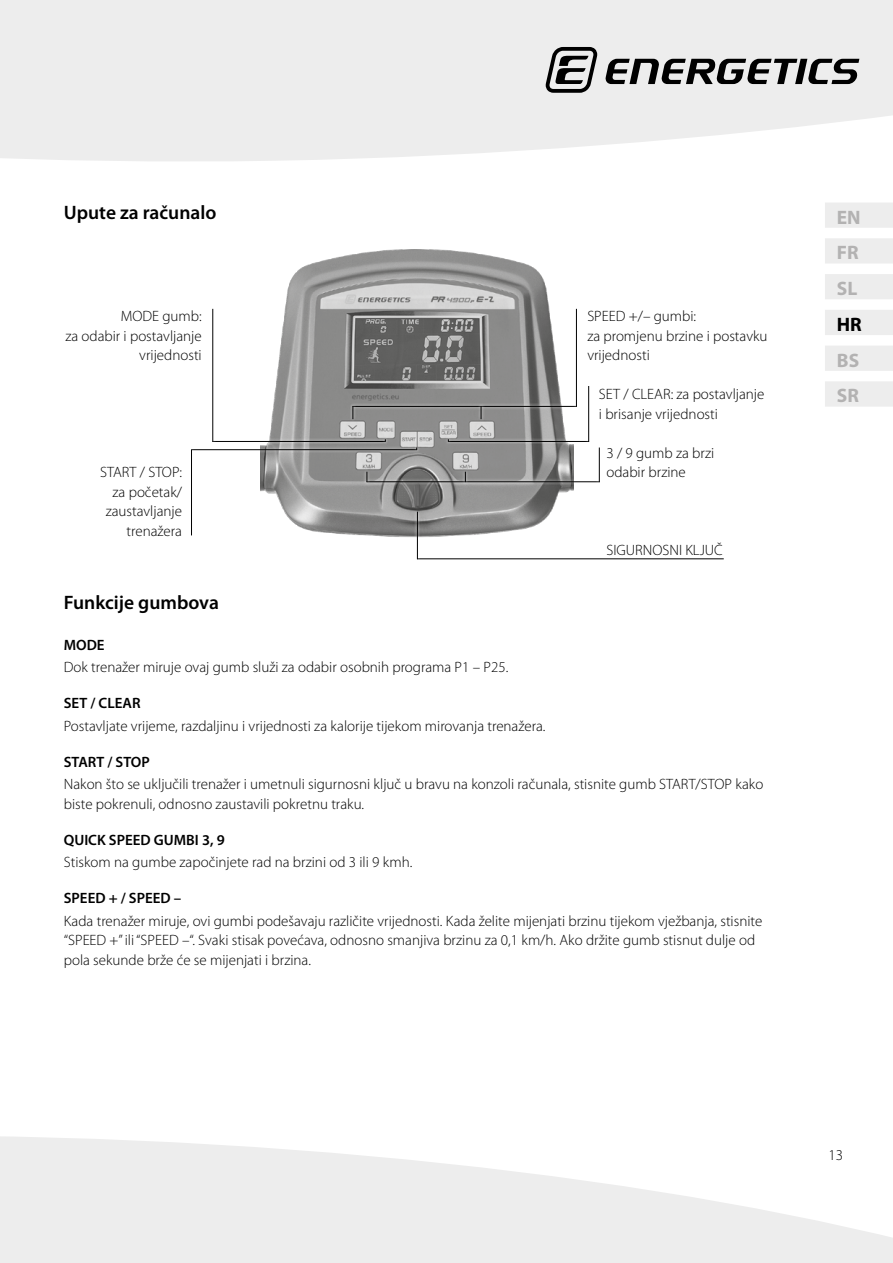
<style>
.page{position:relative;width:893px;height:1263px;background:#fff}
.page>*{position:absolute;margin:0;border:0;box-sizing:border-box;transform-origin:0 0}
.t1{font:600 19.5px "Myriad Pro";color:#000}
.t2{font:700 19.5px/35.7px "Myriad Pro";color:#b3b2b2;text-align:justify}
.t3{font:700 19.5px "Myriad Pro";color:#000}
.t4{font:300 15px/19.5px "Myriad Pro";color:#000}
.t5{font:600 15px "Myriad Pro";color:#000}
</style>
<div class="page">
<svg style="left:0;top:0;width:893px;height:161px;background:#eee"></svg>
<svg style="left:0;top:1136px;width:893px;height:127px;fill:#ededed"></svg>
<svg style="left:546px;top:47px;width:51px;height:46px;background:#868686"></svg>
<svg style="left:605px;top:59px;width:254px;height:25px;background:#787878"></svg>
<div style="left:825px;top:202px;width:68px;height:26px;background:#ededed"></div>
<div style="left:825px;top:238px;width:68px;height:26px;background:#ededed"></div>
<div style="left:825px;top:274px;width:68px;height:25px;background:#ededed"></div>
<div style="left:825px;top:310px;width:68px;height:25px;background:#ededed"></div>
<div style="left:825px;top:346px;width:68px;height:25px;background:#ededed"></div>
<div style="left:825px;top:381px;width:68px;height:26px;background:#ededed"></div>
<img style="left:260px;top:249px;width:313px;height:289px">
<svg style="left:195px;top:446px;width:218px;height:7px"></svg>
<hr style="left:191px;top:449px;width:226px;height:1px;background:#000">
<svg style="left:370px;top:478px;width:226px;height:7px"></svg>
<hr style="left:367px;top:481px;width:233px;height:1px;background:#000">
<svg style="left:421px;top:559px;width:303px;height:1px"></svg>
<hr style="left:417px;top:558px;width:307px;height:1px;background:#000">
<svg style="left:413px;top:445px;width:7px;height:8px"></svg>
<svg style="left:260px;top:438px;width:128px;height:7px"></svg>
<hr style="left:212px;top:441px;width:173px;height:1px;background:#000">
<svg style="left:382px;top:436px;width:7px;height:8px"></svg>
<svg style="left:446px;top:438px;width:128px;height:7px"></svg>
<hr style="left:448px;top:441px;width:141px;height:1px;background:#000">
<svg style="left:445px;top:436px;width:7px;height:8px"></svg>
<svg style="left:356px;top:403px;width:217px;height:7px"></svg>
<hr style="left:352px;top:406px;width:225px;height:1px;background:#000">
<svg style="left:350px;top:403px;width:6px;height:19px"></svg>
<svg style="left:352px;top:406px;width:1px;height:13px"></svg>
<svg style="left:478px;top:403px;width:6px;height:19px"></svg>
<svg style="left:481px;top:406px;width:1px;height:13px"></svg>
<svg style="left:462px;top:469px;width:7px;height:16px"></svg>
<svg style="left:364px;top:469px;width:6px;height:16px"></svg>
<svg style="left:414px;top:509px;width:7px;height:51px"></svg>
<hr style="left:417px;top:512px;width:1px;height:47px;background:#000">
<div style="left:188px;top:447px;width:7px;height:91px;background:#fff"></div>
<hr style="left:191px;top:450px;width:1px;height:85px;background:#000">
<svg style="left:573px;top:308px;width:4px;height:99px"></svg>
<hr style="left:576px;top:309px;width:1px;height:98px;background:#000">
<svg style="left:212px;top:308px;width:4px;height:134px"></svg>
<hr style="left:212px;top:309px;width:1px;height:133px;background:#000">
<svg style="left:585px;top:386px;width:5px;height:56px"></svg>
<hr style="left:588px;top:386px;width:1px;height:56px;background:#000">
<svg style="left:596px;top:447px;width:4px;height:36px"></svg>
<hr style="left:599px;top:447px;width:1px;height:35px;background:#000">
<h1 class="t1" style="left:64px;top:202px;width:154px">Upute za računalo</h1>
<p class="t4" style="left:65px;top:307px;width:138px;text-align:right">MODE gumb:<br>za odabir i postavljanje vrijednosti</p>
<p class="t4" style="left:100px;top:463px;width:83px;text-align:right">START / STOP: za početak/ zaustavljanje trenažera</p>
<p class="t4" style="left:587px;top:307px;width:182px">SPEED +/– gumbi:<br>za promjenu brzine i postavku vrijednosti</p>
<p class="t4" style="left:599px;top:385px;width:167px">SET / CLEAR: za postavljanje i brisanje vrijednosti</p>
<p class="t4" style="left:606px;top:443px;width:109px">3 / 9 gumb za brzi odabir brzine</p>
<p class="t4" style="left:606px;top:541px;width:118px">SIGURNOSNI KLJUČ</p>
<h1 class="t1" style="left:64px;top:592px;width:157px">Funkcije gumbova</h1>
<p class="t5" style="left:64px;top:636px;width:42px">MODE</p>
<p class="t4" style="left:64px;top:658px;width:446px">Dok trenažer miruje ovaj gumb služi za odabir osobnih programa P1 – P25.</p>
<p class="t5" style="left:64px;top:695px;width:78px">SET / CLEAR</p>
<p class="t4" style="left:64px;top:716px;width:483px">Postavljate vrijeme, razdaljinu i vrijednosti za kalorije tijekom mirovanja trenažera.</p>
<p class="t5" style="left:64px;top:753px;width:88px">START / STOP</p>
<p class="t4" style="left:64px;top:775px;width:701px">Nakon što se uključili trenažer i umetnuli sigurnosni ključ u bravu na konzoli računala, stisnite gumb START/STOP kako biste pokrenuli, odnosno zaustavili pokretnu traku.</p>
<p class="t5" style="left:64px;top:831px;width:162px">QUICK SPEED GUMBI 3, 9</p>
<p class="t4" style="left:64px;top:853px;width:350px">Stiskom na gumbe započinjete rad na brzini od 3 ili 9 kmh.</p>
<p class="t5" style="left:64px;top:890px;width:119px">SPEED + / SPEED –</p>
<p class="t4" style="left:64px;top:911px;width:700px">Kada trenažer miruje, ovi gumbi podešavaju različite vrijednosti. Kada želite mijenjati brzinu tijekom vježbanja, stisnite “SPEED +” ili “SPEED –“. Svaki stisak povećava, odnosno smanjiva brzinu za 0,1 km/h. Ako držite gumb stisnut dulje od pola sekunde brže će se mijenjati i brzina.</p>
<h1 class="t2" style="left:837px;top:199px;width:25px">EN FR SL</h1>
<h1 class="t3" style="left:837px;top:312px;width:26px">HR</h1>
<h1 class="t2" style="left:837px;top:342px;width:24px">BS<br>SR</h1>
<p class="t4" style="left:829px;top:1145px;width:16px">13</p>
</div>
